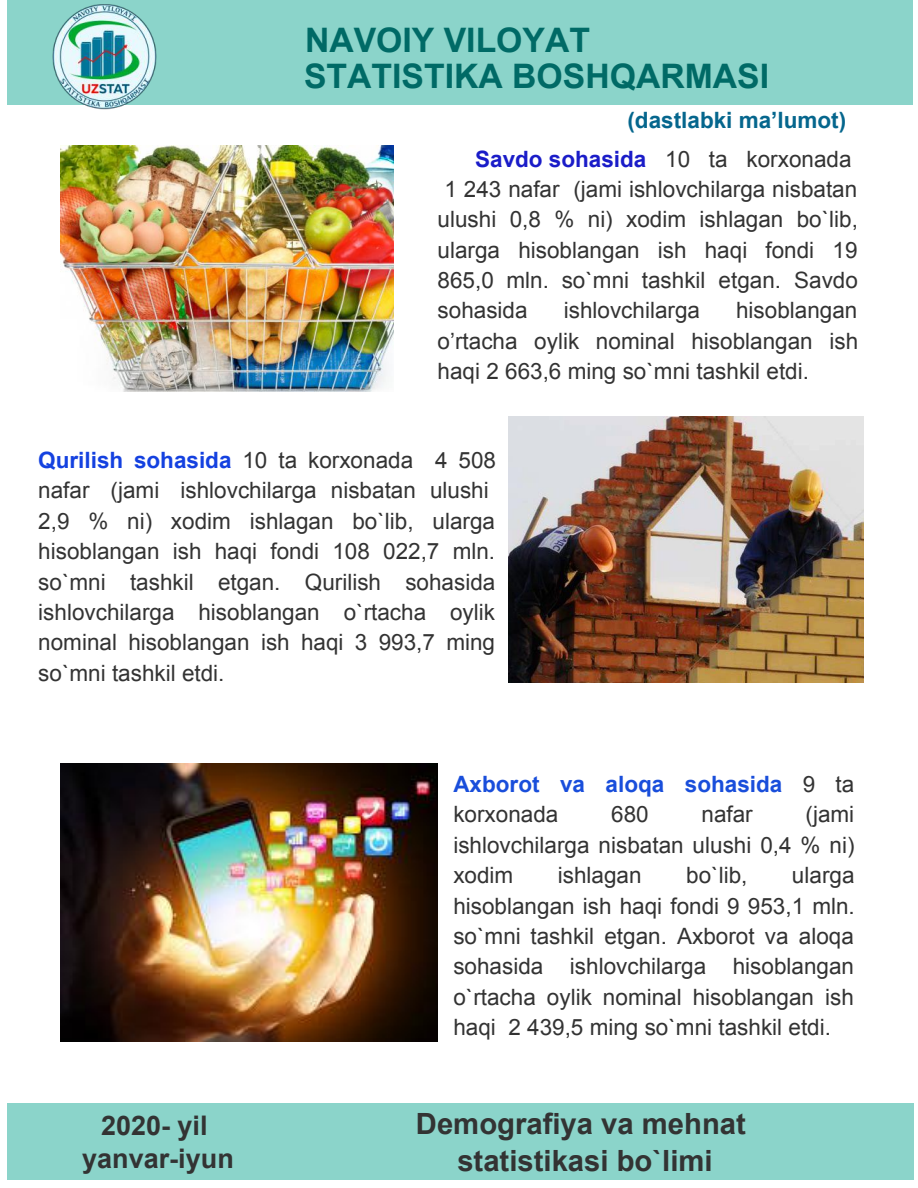
<style>
.page{position:relative;width:918px;height:1188px;background:#fff}
.page>*{position:absolute;margin:0;border:0;box-sizing:border-box;transform-origin:0 0}
.t1{font:700 33.75px/36px "Arial";color:#006a66}
.t2{font:700 29.25px/37.2px "Arial";color:#333;text-align:center}
.t3{font:700 27px/32.7px "Arial";color:#333;text-align:center}
.t4{font:22.5px/30.3px "Arial";color:#333;text-align:justify}
.t5{font:700 22.5px/30.3px "Arial";color:#194edb}
.t6{font:700 22.5px "Arial";color:#1a1cc8}
.t7{font:700 22.5px "Arial";color:#05668d}
.s1{font-weight:400;color:#333}
.s2{font-weight:700;color:#1441e0}
</style>
<div class="page">
<img style="left:61px;top:145px;width:333px;height:247px">
<img style="left:508px;top:416px;width:356px;height:267px">
<img style="left:61px;top:764px;width:377px;height:278px">
<div style="left:7px;top:0;width:905px;height:105px;background:#8bd4ca"></div>
<img style="left:52px;top:4px;width:105px;height:106px">
<div style="left:7px;top:1104px;width:907px;height:76px;background:#8bd4ca"></div>
<h1 class="t1" style="left:304px;top:23px;width:467px">NAVOIY VILOYAT<br>STATISTIKA BOSHQARMASI</h1>
<p class="t7" style="left:627px;top:105px;width:220px">(dastlabki ma’lumot)</p>
<p class="t6" style="left:475px;top:144px;width:378px">Savdo sohasida <span class="s1">10 ta korxonada</span></p>
<p class="t4" style="left:445px;top:174px;width:414px">1 243 nafar (jami ishlovchilarga nisbatan</p>
<p class="t4" style="left:438px;top:204px;width:422px">ulushi 0,8 % ni) xodim ishlagan bo`lib,</p>
<p class="t4" style="left:438px;top:235px;width:421px">ularga hisoblangan ish haqi fondi 19</p>
<p class="t4" style="left:438px;top:265px;width:422px">865,0 mln. so`mni tashkil etgan. Savdo</p>
<p class="t4" style="left:438px;top:296px;width:92px">sohasida</p>
<p class="t4" style="left:564px;top:296px;width:138px">ishlovchilarga</p>
<p class="t4" style="left:438px;top:296px;width:422px;text-indent:299px">hisoblangan o’rtacha oylik nominal hisoblangan ish haqi 2 663,6 ming so`mni tashkil etdi.</p>
<p class="t4" style="left:38px;top:445px;width:459px;text-align:left"><span class="s2">Qurilish sohasida</span> 10 ta korxonada 4 508 nafar (jami ishlovchilarga nisbatan ulushi 2,9 % ni) xodim ishlagan bo`lib, ularga hisoblangan ish haqi fondi 108 022,7 mln. so`mni tashkil etgan. Qurilish sohasida ishlovchilarga hisoblangan o`rtacha oylik nominal hisoblangan ish haqi 3 993,7 ming so`mni tashkil etdi.</p>
<p class="t5" style="left:453px;top:770px;width:402px">Axborot va aloqa sohasida <span class="s1">9 ta korxonada</span></p>
<p class="t4" style="left:453px;top:800px;width:403px;text-indent:352px">(jami ishlovchilarga nisbatan ulushi 0,4 % ni) xodim</p>
<p class="t4" style="left:611px;top:800px;width:39px">680</p>
<p class="t4" style="left:701px;top:800px;width:53px">nafar</p>
<p class="t4" style="left:558px;top:860px;width:85px">ishlagan</p>
<p class="t4" style="left:686px;top:860px;width:63px">bo`lib,</p>
<p class="t4" style="left:453px;top:860px;width:403px;text-indent:339px">ularga hisoblangan ish haqi fondi 9 953,1 mln. so`mni tashkil etgan. Axborot va aloqa sohasida ishlovchilarga hisoblangan o`rtacha oylik nominal hisoblangan ish haqi 2 439,5 ming so`mni tashkil etdi.</p>
<p class="t3" style="left:82px;top:1110px;width:153px">2020- yil yanvar-iyun</p>
<h2 class="t2" style="left:416px;top:1106px;width:331px">Demografiya va mehnat statistikasi bo`limi</h2>
</div>
